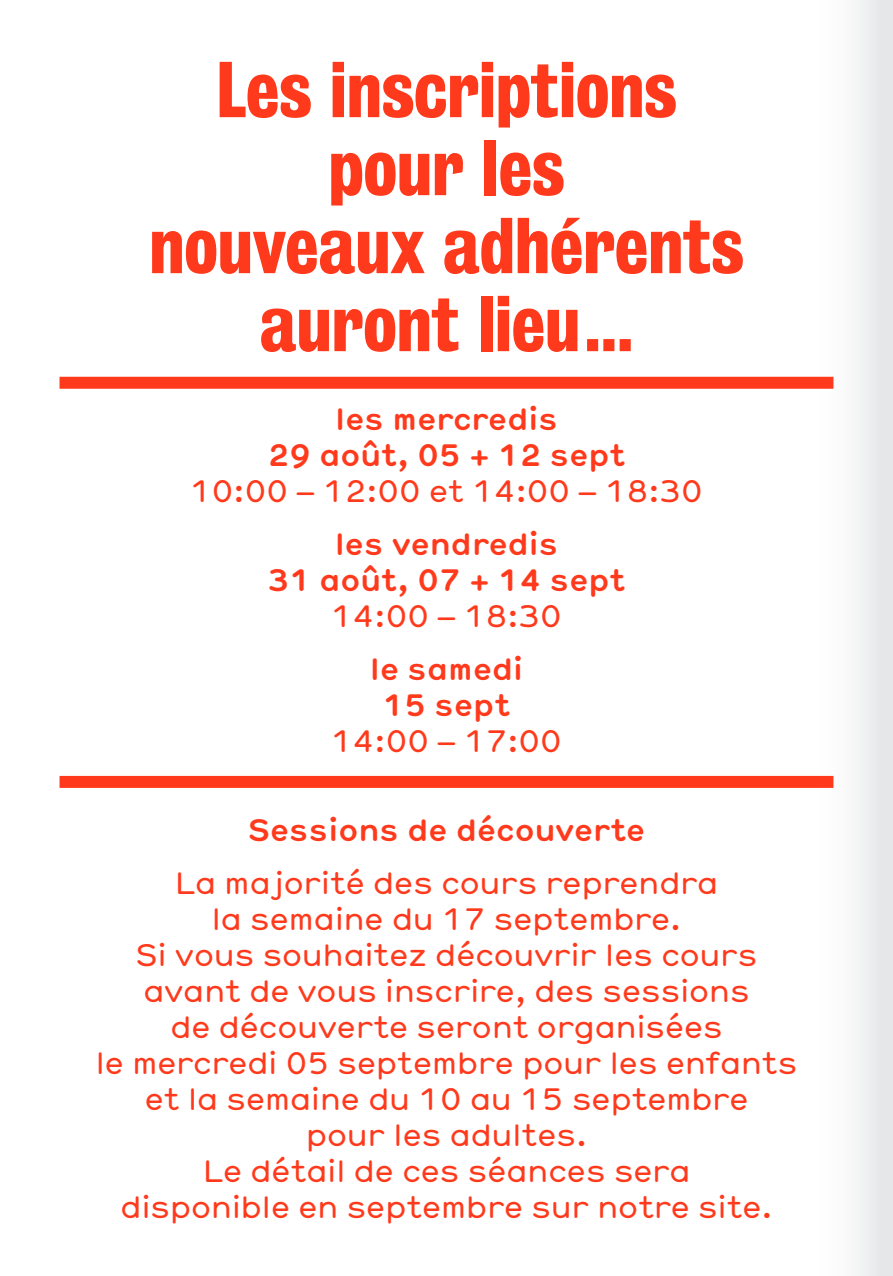
<style>
.page{position:relative;width:893px;height:1276px;background:#fff}
.page>*{position:absolute;margin:0;border:0;box-sizing:border-box;transform-origin:0 0}
.t1{font:700 72px/78px "Bureau Grot Cond";color:#ff3a1c;text-align:center}
.t2{font:30px/36px "Hermes";letter-spacing:-.02em;color:#ff3a1c;text-align:center}
.t3{font:700 30px/36px "Hermes";letter-spacing:-.02em;color:#ff3a1c;text-align:center}
</style>
<div class="page">
<div style="left:725px;top:0;width:168px;height:1276px;background:linear-gradient(to right,#fff,#eeeff0)"></div>
<div style="left:60px;top:377px;width:773px;height:12px;background:#ff3a1c"></div>
<div style="left:60px;top:776px;width:773px;height:12px;background:#ff3a1c"></div>
<h1 class="t1" style="left:149px;top:52px;width:596px">Les inscriptions pour les<br>nouveaux adhérents auront lieu…</h1>
<p class="t3" style="left:267px;top:399px;width:360px">les mercredis<br>29 août, 05 + 12 sept</p>
<p class="t2" style="left:190px;top:471px;width:515px">10:00 – 12:00 et 14:00 – 18:30</p>
<p class="t3" style="left:267px;top:524px;width:360px">les vendredis<br>31 août, 07 + 14 sept</p>
<p class="t2" style="left:331px;top:596px;width:233px">14:00 – 18:30</p>
<p class="t3" style="left:369px;top:649px;width:156px">le samedi<br>15 sept</p>
<p class="t2" style="left:331px;top:721px;width:233px">14:00 – 17:00</p>
<p class="t3" style="left:247px;top:810px;width:400px">Sessions de découverte</p>
<p class="t2" style="left:96px;top:863px;width:703px">La majorité des cours reprendra<br>la semaine du 17 septembre.<br>Si vous souhaitez découvrir les cours avant de vous inscrire, des sessions<br>de découverte seront organisées<br>le mercredi 05 septembre pour les enfants et la semaine du 10 au 15 septembre<br>pour les adultes.<br>Le détail de ces séances sera<br>disponible en septembre sur notre site.</p>
</div>
